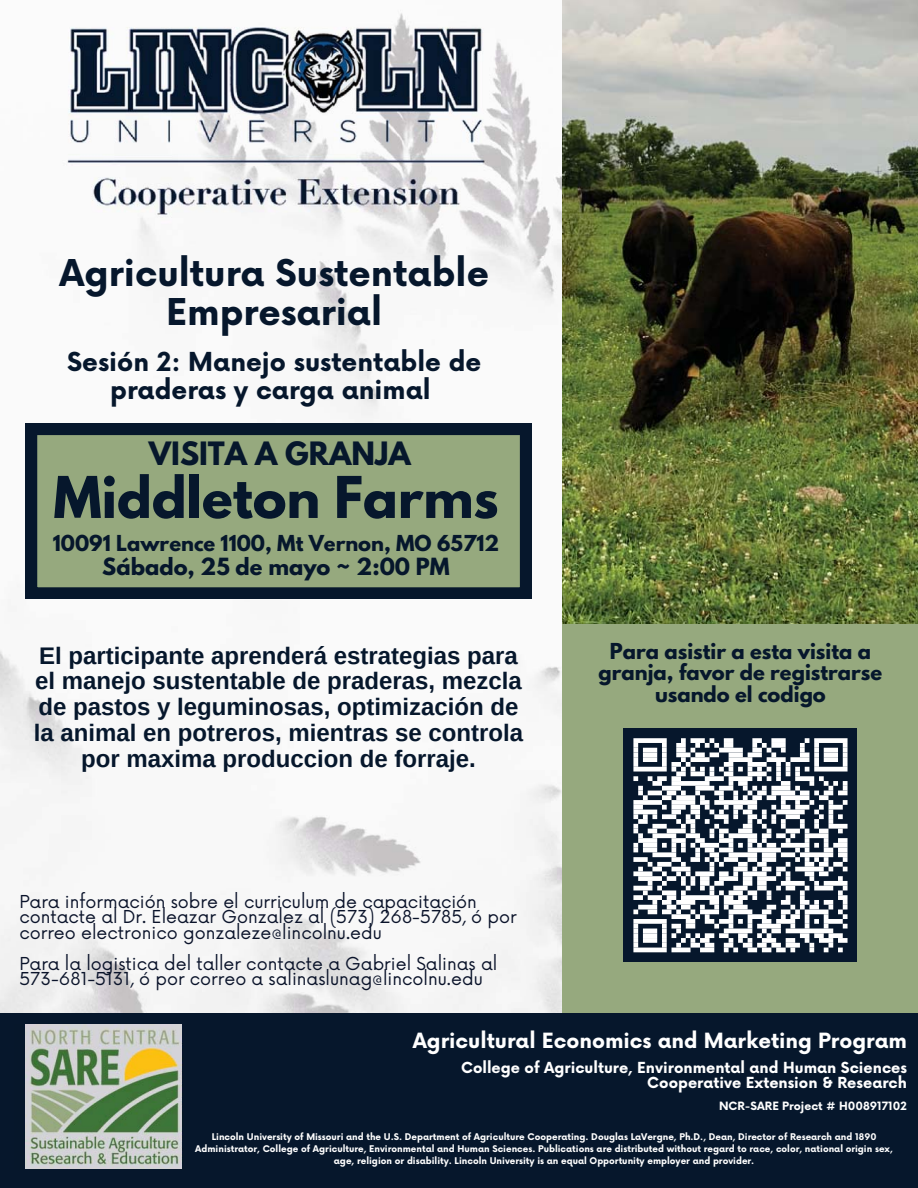
<style>
.page{position:relative;width:918px;height:1188px;background:#fff}
.page>*{position:absolute;margin:0;border:0;box-sizing:border-box;transform-origin:0 0}
.t1{font:700 51px "League Spartan";color:#06172c}
.t2{font:700 36px/39.5px "Now";color:#06172c;text-align:center}
.t3{font:700 28.5px "League Spartan";color:#06172c}
.t4{font:700 25.5px/28.2px "Now";color:#06172c;text-align:center}
.t5{font:700 24px/26px "Arimo";color:#06172c;text-align:center}
.t6{font:700 21px "League Spartan";color:#06172c}
.t7{font:700 20.4px "Now";color:#fff}
.t8{font:700 19.5px/21.5px "League Spartan";color:#06172c;text-align:center}
.t9{font:17.4px/15.6px "Now";color:#0a132a}
.t10{font:700 14.85px/14.9px "Now";color:#fff;text-align:right}
.t11{font:700 11.1px "Now";color:#fff}
.t12{font:700 9px/12px "Now";color:#fff;text-align:center}
</style>
<div class="page">
<img style="left:0;top:423px;width:50px;height:590px">
<img style="left:510px;top:51px;width:53px;height:962px">
<img style="left:50px;top:256px;width:460px;height:757px">
<img style="left:67px;top:13px;width:485px;height:243px">
<div style="left:563px;top:624px;width:355px;height:389px;background:#96a97e"></div>
<div style="left:0;top:1013px;width:918px;height:175px;background:#06172c"></div>
<svg style="left:26px;top:424px;width:505px;height:174px;background:#7e9170"></svg>
<div style="left:624px;top:729px;width:233px;height:233px;background:#06172c"></div>
<svg style="left:633px;top:738px;width:215px;height:214px"></svg>
<hr style="left:26px;top:1024px;width:155px;height:1px;background:#d4d3d8">
<img style="left:26px;top:1025px;width:155px;height:144px">
<img style="left:563px;top:0;width:355px;height:624px">
<h2 class="t2" style="left:60px;top:255px;width:431px">Agricultura Sustentable<br>Empresarial</h2>
<h3 class="t4" style="left:67px;top:350px;width:416px">Sesión 2: Manejo sustentable de praderas y carga animal</h3>
<h3 class="t3" style="left:149px;top:439px;width:263px">VISITA A GRANJA</h3>
<h1 class="t1" style="left:53px;top:472px;width:447px">Middleton Farms</h1>
<h3 class="t8" style="left:53px;top:535px;width:448px">10091 Lawrence 1100, Mt Vernon, MO 65712</h3>
<h3 class="t6" style="left:102px;top:556px;width:349px">Sábado, 25 de mayo ~ 2:00 PM</h3>
<h3 class="t5" style="left:34px;top:642px;width:491px">El participante aprenderá estrategias para el manejo sustentable de praderas, mezcla de pastos y leguminosas, optimización de la animal en potreros, mientras se controla por maxima produccion de forraje.</h3>
<h3 class="t9" style="left:19px;top:894px;width:499px">Para información sobre el curriculum de capacitación contacte al Dr. Eleazar Gonzalez al (573) 268-5785, ó por correo electronico gonzaleze@lincolnu.edu</h3>
<h3 class="t9" style="left:19px;top:957px;width:479px">Para la logistica del taller contacte a Gabriel Salinas al<br>573-681-5131, ó por correo a salinaslunag@lincolnu.edu</h3>
<h3 class="t8" style="left:599px;top:643px;width:285px">Para asistir a esta visita a granja, favor de registrarse usando el codigo</h3>
<h3 class="t7" style="left:413px;top:1030px;width:496px">Agricultural Economics and Marketing Program</h3>
<h3 class="t10" style="left:461px;top:1062px;width:447px">College of Agriculture, Environmental and Human Sciences<br>Cooperative Extension &amp; Research</h3>
<p class="t11" style="left:719px;top:1100px;width:189px">NCR-SARE Project # H008917102</p>
<p class="t12" style="left:195px;top:1131px;width:699px">Lincoln University of Missouri and the U.S. Department of Agriculture Cooperating. Douglas LaVergne, Ph.D., Dean, Director of Research and 1890<br>Administrator, College of Agriculture, Environmental and Human Sciences. Publications are distributed without regard to race, color, national origin sex, age, religion or disability. Lincoln University is an equal Opportunity employer and provider.</p>
</div>
